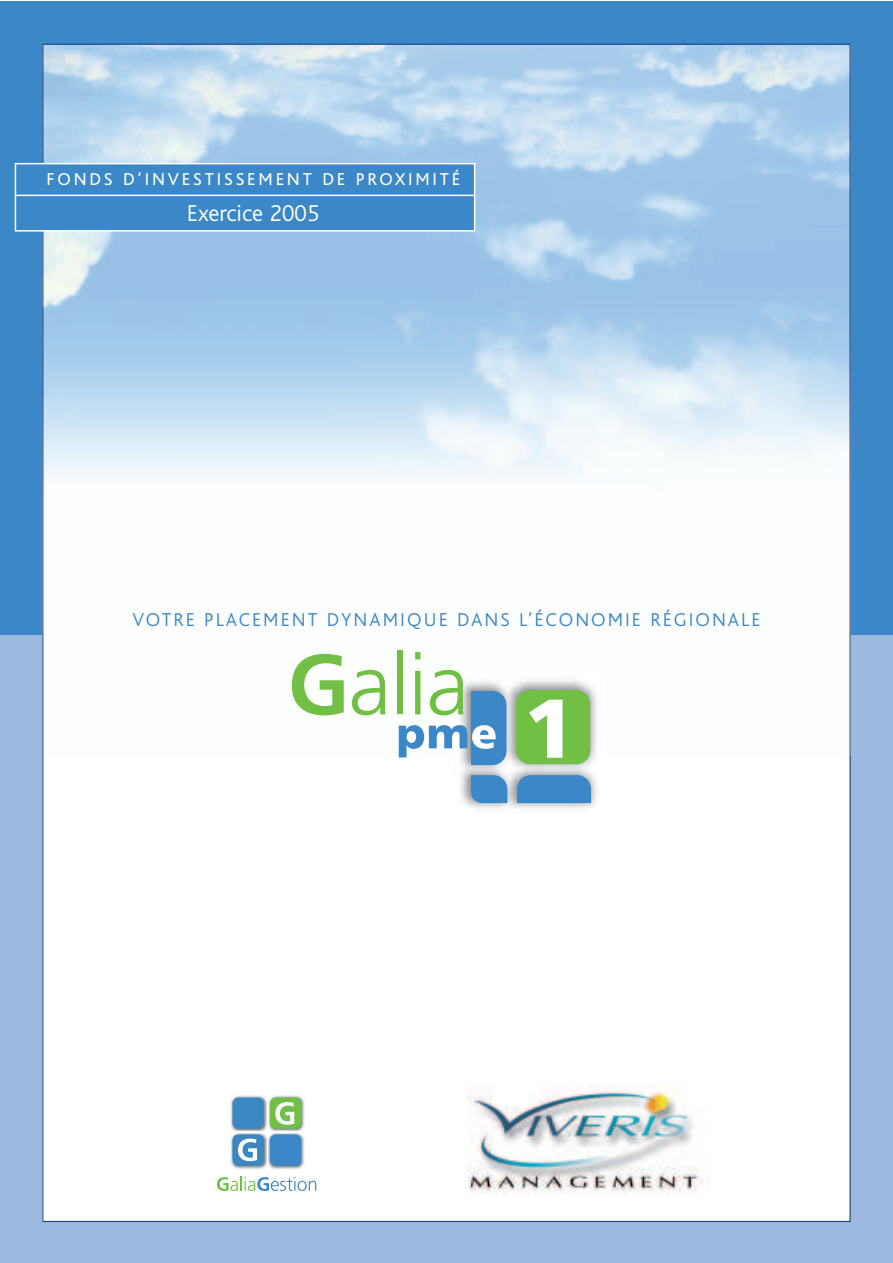
<style>
.page{position:relative;width:893px;height:1263px;background:#fff}
.page>*{position:absolute;margin:0;border:0;box-sizing:border-box;transform-origin:0 0}
.t1{font:300 24px "Bliss";color:#fff}
.t2{font:300 19.5px "Bliss";letter-spacing:.105em;color:#3b87c7}
.t3{font:18px "Bliss";letter-spacing:.155em;color:#fff}
</style>
<div class="page">
<div style="left:0;top:635px;width:892px;height:628px;background:#9cb9e0"></div>
<div style="left:0;top:1px;width:892px;height:634px;background:#3b87c7"></div>
<div style="left:43px;top:44px;width:807px;height:1177px;background:#fff"></div>
<img style="left:45px;top:46px;width:803px;height:709px">
<img style="left:460px;top:673px;width:144px;height:136px">
<svg style="left:292px;top:654px;width:52px;height:61px"></svg>
<svg style="left:352px;top:670px;width:33px;height:45px"></svg>
<div style="left:397px;top:651px;width:5px;height:63px;background:#71bf44"></div>
<div style="left:516px;top:690px;width:74px;height:74px;background:#71bf44;border-radius:14px"></div>
<svg style="left:471px;top:775px;width:36px;height:28px"></svg>
<svg style="left:517px;top:775px;width:74px;height:28px"></svg>
<svg style="left:399px;top:652px;width:107px;height:113px"></svg>
<svg style="left:529px;top:700px;width:33px;height:58px"></svg>
<img style="left:230px;top:1095px;width:75px;height:74px">
<div style="left:232px;top:1097px;width:32px;height:31px;background:#3b87c2;border-radius:6px"></div>
<img style="left:267px;top:1095px;width:1px;height:74px">
<div style="left:270px;top:1097px;width:31px;height:31px;background:#71bf44;border-radius:6px"></div>
<div style="left:232px;top:1134px;width:32px;height:31px;background:#3b87c2;border-radius:6px"></div>
<img style="left:268px;top:1132px;width:37px;height:1px">
<div style="left:270px;top:1134px;width:31px;height:31px;background:#3b87c7;border-radius:6px"></div>
<svg style="left:238px;top:1139px;width:19px;height:22px"></svg>
<svg style="left:275px;top:1102px;width:19px;height:23px"></svg>
<svg style="left:217px;top:1176px;width:99px;height:15px"></svg>
<img style="left:468px;top:1085px;width:235px;height:109px">
<div style="left:15px;top:164px;width:460px;height:67px;background:#3b87c7"></div>
<div style="left:15px;top:163px;width:460px;height:69px;border:2px solid #fff"></div>
<hr style="left:16px;top:195px;width:458px;height:1px;background:#fff">
<p class="t3" style="left:46px;top:170px;width:415px">FONDS D’INVESTISSEMENT DE PROXIMITÉ</p>
<p class="t1" style="left:187px;top:201px;width:134px">Exercice 2005</p>
<p class="t2" style="left:132px;top:610px;width:630px">VOTRE PLACEMENT DYNAMIQUE DANS L’ÉCONOMIE RÉGIONALE</p>
</div>
